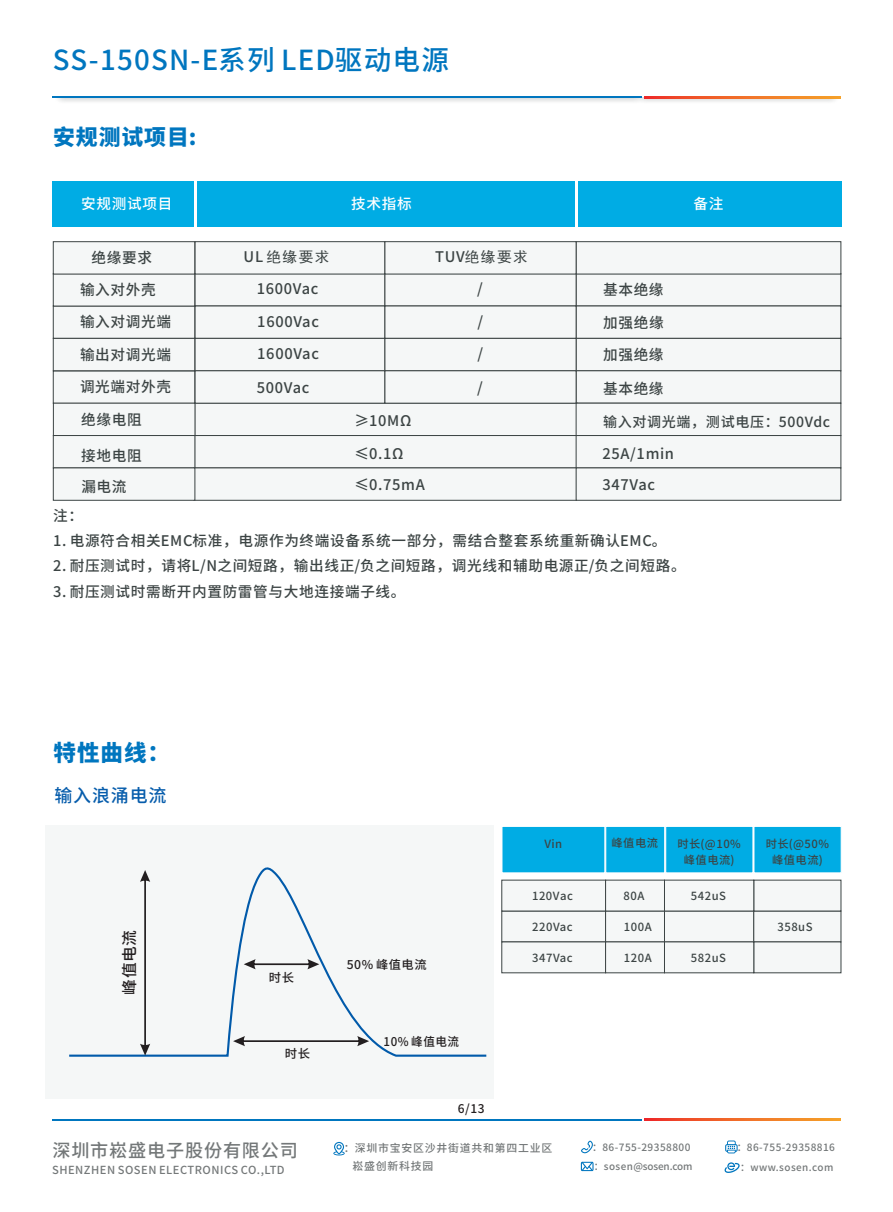
<style>
.page{position:relative;width:893px;height:1212px;background:#fff}
.page>*{position:absolute;margin:0;border:0;box-sizing:border-box;transform-origin:0 0}
.t1{font:27.6px "Source Han Sans CN";letter-spacing:.045em;color:#0076bf}
.t2{font:700 22.5px "Source Han Sans CN";color:#0076bf}
.t3{font:700 21.75px "Source Han Sans CN";letter-spacing:.045em;color:#0076bf}
.t4{font:18.15px "Source Han Sans CN";letter-spacing:.045em;color:#747879}
.t5{font:18px "Source Han Sans CN";letter-spacing:.045em;color:#075dac}
.t6{font:15.6px "Source Han Sans CN";color:#231f20}
.t7{font:14.7px "Source Han Sans CN";letter-spacing:.045em;color:#3c4444}
.t8{font:14.7px "Sim Hei";letter-spacing:.1em;color:#3c4444}
.t9{font:14.7px "Source Han Sans CN";letter-spacing:.045em;color:#fff}
.t10{font:14.1px "Source Han Sans CN";letter-spacing:.045em;color:#3c4444}
.t11{font:12.15px "Source Han Sans CN";letter-spacing:.045em;color:#231f20}
.t12{font:12.15px "Source Han Sans CN";letter-spacing:.045em;color:#231f20;scale:.96 1}
.t13{font:12px "Source Han Sans CN";color:#231f20}
.t14{font:11.25px/16.4px "Source Han Sans CN";letter-spacing:.045em;color:#3c4444;text-align:center}
.t15{font:11.1px "Source Han Sans CN";letter-spacing:.045em;color:#747879}
.t16{font:10.95px "Source Han Sans CN";letter-spacing:.07em;color:#747879}
.t17{font:10.05px "Source Han Sans CN";letter-spacing:.045em;color:#747879}
.t18{font:9.9px "Source Han Sans CN";letter-spacing:-.01em;color:#747879}
.t19{font:9.9px "Source Han Sans CN";letter-spacing:.045em;color:#747879}
.s1{font-family:"Source Han Sans CN"}
</style>
<div class="page">
<img style="left:58px;top:98px;width:782px;height:4px">
<hr style="left:53px;top:97px;width:589px;height:1px;background:#0076bf">
<svg style="left:644px;top:97px;width:196px;height:1px"></svg>
<svg style="left:333px;top:1142px;width:12px;height:13px"></svg>
<svg style="left:581px;top:1140px;width:12px;height:13px"></svg>
<svg style="left:725px;top:1140px;width:13px;height:13px"></svg>
<svg style="left:724px;top:1162px;width:16px;height:11px"></svg>
<svg style="left:581px;top:1162px;width:12px;height:9px"></svg>
<hr style="left:53px;top:1119px;width:589px;height:1px;background:#0076bf">
<svg style="left:644px;top:1119px;width:196px;height:1px"></svg>
<div style="left:45px;top:825px;width:449px;height:274px;background:#f5f7f7"></div>
<svg style="left:69px;top:867px;width:418px;height:190px"></svg>
<svg style="left:140px;top:870px;width:10px;height:185px"></svg>
<svg style="left:244px;top:959px;width:75px;height:10px"></svg>
<svg style="left:233px;top:1036px;width:136px;height:10px"></svg>
<svg style="left:501px;top:826px;width:341px;height:148px"></svg>
<div style="left:52px;top:181px;width:789px;height:46px;background:#00ace4"></div>
<hr style="left:194px;top:178px;width:2px;height:59px;background:#fff">
<hr style="left:575px;top:176px;width:2px;height:60px;background:#fff">
<svg style="left:52px;top:241px;width:790px;height:260px"></svg>
<h1 class="t1" style="left:53px;top:46px;width:398px">SS-150SN-E系列 LED驱动电源</h1>
<h3 class="t3" style="left:53px;top:125px;width:145px">安规测试项目:</h3>
<p class="t9" style="left:81px;top:196px;width:93px">安规测试项目</p>
<p class="t9" style="left:351px;top:196px;width:62px">技术指标</p>
<p class="t9" style="left:693px;top:196px;width:31px">备注</p>
<p class="t7" style="left:92px;top:250px;width:62px">绝缘要求</p>
<p class="t7" style="left:80px;top:282px;width:77px">输入对外壳</p>
<p class="t7" style="left:80px;top:314px;width:93px">输入对调光端</p>
<p class="t7" style="left:80px;top:347px;width:93px">输出对调光端</p>
<p class="t7" style="left:80px;top:379px;width:93px">调光端对外壳</p>
<p class="t8" style="left:244px;top:249px;width:87px"><span class="s1">UL</span> 绝缘要求</p>
<p class="t7" style="left:257px;top:281px;width:63px">1600Vac</p>
<p class="t7" style="left:257px;top:314px;width:63px">1600Vac</p>
<p class="t7" style="left:257px;top:346px;width:63px">1600Vac</p>
<p class="t7" style="left:257px;top:380px;width:54px">500Vac</p>
<p class="t8" style="left:435px;top:249px;width:94px"><span class="s1">TUV</span>绝缘要求</p>
<p class="t7" style="left:477px;top:281px;width:7px">/</p>
<p class="t7" style="left:478px;top:314px;width:7px">/</p>
<p class="t7" style="left:478px;top:346px;width:7px">/</p>
<p class="t7" style="left:477px;top:380px;width:7px">/</p>
<p class="t7" style="left:603px;top:282px;width:62px">基本绝缘</p>
<p class="t7" style="left:603px;top:315px;width:62px">加强绝缘</p>
<p class="t7" style="left:603px;top:347px;width:62px">加强绝缘</p>
<p class="t7" style="left:603px;top:381px;width:62px">基本绝缘</p>
<p class="t7" style="left:81px;top:412px;width:62px">绝缘电阻</p>
<p class="t7" style="left:355px;top:413px;width:58px">≥10MΩ</p>
<p class="t10" style="left:603px;top:414px;width:229px">输入对调光端，测试电压：500Vdc</p>
<p class="t7" style="left:81px;top:448px;width:62px">接地电阻</p>
<p class="t7" style="left:355px;top:446px;width:51px">≤0.1Ω</p>
<p class="t7" style="left:602px;top:446px;width:73px">25A/1min</p>
<p class="t7" style="left:81px;top:479px;width:47px">漏电流</p>
<p class="t7" style="left:355px;top:477px;width:72px">≤0.75mA</p>
<p class="t7" style="left:602px;top:477px;width:54px">347Vac</p>
<p class="t7" style="left:53px;top:508px;width:31px">注：</p>
<p class="t7" style="left:53px;top:533px;width:615px">1. 电源符合相关EMC标准，电源作为终端设备系统一部分，需结合整套系统重新确认EMC。</p>
<p class="t7" style="left:53px;top:558px;width:634px">2. 耐压测试时，请将L/N之间短路，输出线正/负之间短路，调光线和辅助电源正/负之间短路。</p>
<p class="t7" style="left:53px;top:584px;width:354px">3. 耐压测试时需断开内置防雷管与大地连接端子线。</p>
<h2 class="t2" style="left:54px;top:741px;width:118px">特性曲线：</h2>
<p class="t5" style="left:54px;top:786px;width:114px">输入浪涌电流</p>
<p class="t6" style="left:122px;top:995px;width:67px;rotate:-90deg">峰值电流</p>
<p class="t11" style="left:269px;top:971px;width:27px">时长</p>
<p class="t11" style="left:285px;top:1047px;width:27px">时长</p>
<p class="t4" style="left:52px;top:1141px;width:247px">深圳市崧盛电子股份有限公司</p>
<p class="t15" style="left:52px;top:1164px;width:234px">SHENZHEN SOSEN ELECTRONICS CO.,LTD</p>
<p class="t11" style="left:347px;top:958px;width:81px">50% 峰值电流</p>
<p class="t12" style="left:384px;top:1035px;width:80px">10% 峰值电流</p>
<p class="t13" style="left:458px;top:1103px;width:28px">6/13</p>
<p class="t14" style="left:544px;top:835px;width:19px">Vin</p>
<p class="t14" style="left:612px;top:835px;width:48px">峰值电流</p>
<p class="t14" style="left:766px;top:835px;width:65px">时长(@50%峰值电流)</p>
<p class="t14" style="left:677px;top:835px;width:65px">时长(@10%峰值电流)</p>
<p class="t14" style="left:532px;top:887px;width:42px">120Vac</p>
<p class="t14" style="left:532px;top:918px;width:42px">220Vac</p>
<p class="t14" style="left:532px;top:949px;width:42px">347Vac</p>
<p class="t14" style="left:623px;top:887px;width:22px">80A</p>
<p class="t14" style="left:624px;top:918px;width:29px">100A</p>
<p class="t14" style="left:624px;top:949px;width:29px">120A</p>
<p class="t14" style="left:691px;top:887px;width:37px">542uS</p>
<p class="t14" style="left:691px;top:949px;width:37px">582uS</p>
<p class="t14" style="left:777px;top:918px;width:37px">358uS</p>
<p class="t16" style="left:344px;top:1143px;width:210px">：深圳市宝安区沙井街道共和第四工业区</p>
<p class="t17" style="left:592px;top:1142px;width:100px">：86-755-29358800</p>
<p class="t16" style="left:353px;top:1161px;width:82px">崧盛创新科技园</p>
<p class="t17" style="left:737px;top:1142px;width:100px">：86-755-29358816</p>
<p class="t18" style="left:594px;top:1161px;width:100px">：sosen@sosen.com</p>
<p class="t19" style="left:740px;top:1162px;width:95px">：www.sosen.com</p>
</div>
